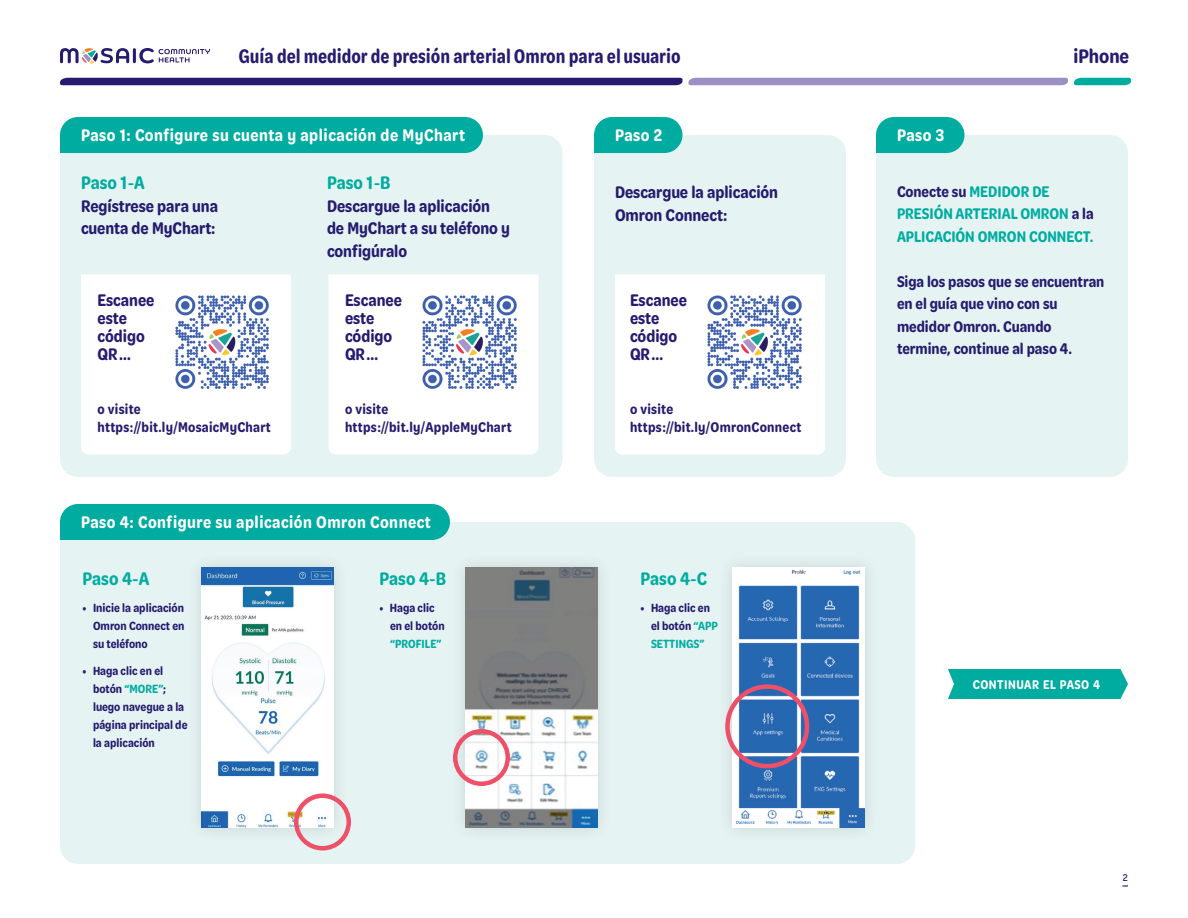
<style>
.page{position:relative;width:1188px;height:918px;background:#fff}
.page>*{position:absolute;margin:0;border:0;box-sizing:border-box;transform-origin:0 0}
.t1{font:600 21px "Omnes Narrow";letter-spacing:-.005em;color:#261b6f}
.t2{font:600 21px "Omnes Cond";letter-spacing:-.005em;color:#261b6f}
.t3{font:600 19.5px "Omnes Cond";color:#00aca0}
.t4{font:600 18px/18px "Omnes Cond";letter-spacing:-.005em;color:#261b6f}
.t5{font:600 18px "Omnes Cond";letter-spacing:.025em;color:#fff}
.t6{font:600 16.5px/22.5px "Omnes Cond";letter-spacing:-.005em;color:#261b6f}
.t7{font:600 16.5px/22.5px "Omnes Cond";letter-spacing:-.005em;color:#00aca0}
.t8{font:600 15px/18px "Omnes Cond";letter-spacing:.02em;color:#261b6f}
.t9{font:600 13.5px "Omnes Cond";letter-spacing:.035em;color:#fff}
.t10{font:600 12.75px/18px "Omnes Cond";color:#261b6f}
.t11{font:600 12.75px "Omnes Cond";color:#00aca0}
.t12{font:500 10.5px "Omnes Cond";color:#261b6f}
.s1{font-weight:500}
.s2{color:#00aca0}
.s3{color:#261b6f}
</style>
<div class="page">
<div style="left:60px;top:522px;width:855px;height:342px;background:#e5f4f3"></div>
<div style="left:60px;top:504px;width:390px;height:36px;background:#00aca0"></div>
<div style="left:60px;top:135px;width:502px;height:342px;background:#e5f4f3"></div>
<div style="left:60px;top:117px;width:423px;height:36px;background:#00aca0"></div>
<div style="left:594px;top:135px;width:252px;height:342px;background:#e5f4f3"></div>
<svg style="left:594px;top:117px;width:88px;height:36px;background:#0fb0a5"></svg>
<div style="left:876px;top:135px;width:252px;height:342px;background:#e5f4f3"></div>
<svg style="left:876px;top:117px;width:88px;height:36px;background:#0fb0a5"></svg>
<svg style="left:81px;top:274px;width:210px;height:180px"></svg>
<svg style="left:328px;top:274px;width:210px;height:180px"></svg>
<svg style="left:615px;top:274px;width:210px;height:180px"></svg>
<div style="left:186px;top:552px;width:162px;height:291px;background:#e1efee"></div>
<img style="left:201px;top:567px;width:133px;height:261px">
<div style="left:294px;top:794px;width:57px;height:56px;border:4px solid #ef5069;border-radius:50%"></div>
<div style="left:450px;top:552px;width:162px;height:291px;background:#e1efee"></div>
<img style="left:465px;top:567px;width:133px;height:261px">
<div style="left:453px;top:729px;width:57px;height:57px;border:4px solid #ef5069;border-radius:50%"></div>
<div style="left:717px;top:552px;width:162px;height:291px;background:#e1efee"></div>
<img style="left:732px;top:567px;width:133px;height:261px">
<div style="left:725px;top:684px;width:84px;height:84px;border:4px solid #ef5069;border-radius:50%"></div>
<svg style="left:1122px;top:885px;width:6px;height:2px"></svg>
<svg style="left:1074px;top:78px;width:57px;height:7px"></svg>
<svg style="left:60px;top:78px;width:1008px;height:7px;background:#534890"></svg>
<img style="left:168px;top:288px;width:108px;height:108px">
<img style="left:700px;top:288px;width:109px;height:108px">
<div style="left:948px;top:669px;width:180px;height:30px;background:#00aca0"></div>
<hr style="left:133px;top:48px;width:3px;height:15px;background:#261b6f">
<svg style="left:60px;top:48px;width:69px;height:16px"></svg>
<svg style="left:139px;top:48px;width:71px;height:15px"></svg>
<img style="left:416px;top:288px;width:108px;height:108px">
<p class="t1" style="left:238px;top:42px;width:444px">Guía del medidor de presión arterial Omron para el usuario</p>
<p class="t2" style="left:1074px;top:42px;width:57px">iPhone</p>
<p class="t5" style="left:81px;top:123px;width:386px">Paso 1: Configure su cuenta y aplicación de MyChart</p>
<p class="t3" style="left:81px;top:170px;width:65px">Paso 1<span class="s1">-</span>A</p>
<p class="t3" style="left:327px;top:170px;width:65px">Paso 1<span class="s1">-</span>B</p>
<p class="t4" style="left:81px;top:194px;width:139px;line-height:22.5px">Regístrese para una cuenta de MyChart:</p>
<p class="t4" style="left:98px;top:290px;width:58px">Escanee este código<br>QR …</p>
<p class="t4" style="left:327px;top:194px;width:185px;line-height:22.5px">Descargue la aplicación de MyChart a su teléfono y configúralo</p>
<p class="t4" style="left:345px;top:290px;width:58px">Escanee este código<br>QR …</p>
<p class="t8" style="left:98px;top:399px;width:175px">o visite https:<span class="s1">//</span>bit.ly<span class="s1">/</span>MosaicMyChart</p>
<p class="t8" style="left:345px;top:399px;width:168px">o visite https:<span class="s1">//</span>bit.ly<span class="s1">/</span>AppleMyChart</p>
<p class="t5" style="left:81px;top:510px;width:351px">Paso 4: Configure su aplicación Omron Connect</p>
<p class="t3" style="left:82px;top:566px;width:68px">Paso 4<span class="s1">-</span>A</p>
<p class="t10" style="left:93px;top:598px;width:93px;text-align:justify;text-indent:-11px">• Inicie la aplicación Omron Connect en su teléfono</p>
<p class="t10" style="left:93px;top:661px;width:96px;text-indent:-11px">• Haga clic en el botón <span class="s2">“MORE”</span>; luego navegue a la página principal de la aplicación</p>
<p class="t3" style="left:380px;top:566px;width:68px">Paso 4<span class="s1">-</span>B</p>
<p class="t10" style="left:390px;top:598px;width:56px;text-indent:-11px">• Haga clic en el botón</p>
<p class="t11" style="left:390px;top:635px;width:53px">“PROFILE”</p>
<p class="t5" style="left:615px;top:123px;width:49px">Paso 2</p>
<p class="t4" style="left:615px;top:180px;width:165px;line-height:22.5px">Descargue la aplicación<br>Omron Connect:</p>
<p class="t4" style="left:630px;top:290px;width:58px">Escanee este código<br>QR …</p>
<p class="t8" style="left:630px;top:399px;width:173px">o visite https:<span class="s1">//</span>bit.ly<span class="s1">/</span>OmronConnect</p>
<p class="t3" style="left:640px;top:566px;width:68px">Paso 4<span class="s1">-</span>C</p>
<p class="t10" style="left:651px;top:598px;width:68px;text-indent:-11px">• Haga clic en el botón <span class="s2">“APP<br>SETTINGS”</span></p>
<p class="t5" style="left:897px;top:123px;width:49px">Paso 3</p>
<p class="t7" style="left:897px;top:179px;width:198px"><span class="s3">Conecte su</span> MEDIDOR DE<br>PRESIÓN ARTERIAL OMRON <span class="s3">a la<br></span>APLICACIÓN OMRON CONNECT.</p>
<p class="t6" style="left:897px;top:269px;width:209px">Siga los pasos que se encuentran en el guía que vino con su medidor Omron. Cuando termine, continue al paso 4.</p>
<p class="t9" style="left:973px;top:675px;width:129px">CONTINUAR EL PASO 4</p>
<p class="t12" style="left:1122px;top:871px;width:7px">2</p>
</div>
